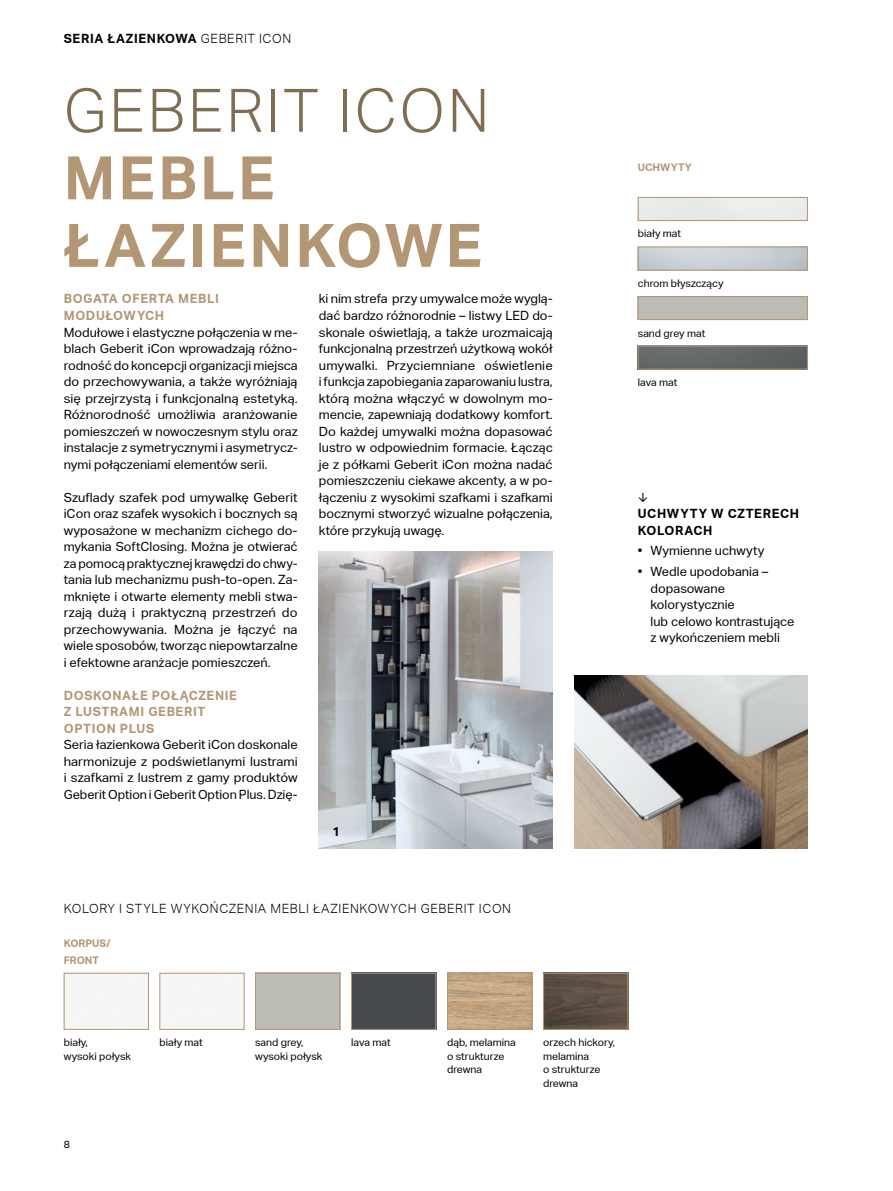
<style>
.page{position:relative;width:893px;height:1191px;background:#fff}
.page>*{position:absolute;margin:0;border:0;box-sizing:border-box;transform-origin:0 0}
.t1{font:700 60px/67.5px "Aktiv Grotesk Geberit";letter-spacing:.05em;color:#b39674}
.t2{font:300 60px "Aktiv Grotesk Geberit";letter-spacing:.05em;color:#816d54}
.t3{font:12.75px/16.5px "Aktiv Grotesk Geberit";color:#000;text-align:justify}
.t4{font:700 12.75px/16.5px "Aktiv Grotesk Geberit";letter-spacing:.05em;color:#b39674}
.t5{font:700 12.75px/16.5px "Aktiv Grotesk Geberit";letter-spacing:.05em;color:#000}
.t6{font:300 12.75px "Aktiv Grotesk Geberit";letter-spacing:.05em;color:#000}
.t7{font:10.5px/13.5px "Aktiv Grotesk Geberit";color:#000}
.t8{font:700 10.5px/16.5px "Aktiv Grotesk Geberit";color:#b39674}
.s1{font-weight:300}
</style>
<div class="page">
<img style="left:319px;top:551px;width:234px;height:297px">
<img style="left:574px;top:675px;width:234px;height:173px">
<div style="left:638px;top:247px;width:170px;height:23px;border:1px solid #b39674"></div>
<div style="left:638px;top:197px;width:170px;height:24px;border:1px solid #b39674"></div>
<img style="left:640px;top:348px;width:166px;height:19px">
<div style="left:638px;top:346px;width:170px;height:23px;border:1px solid #b39674"></div>
<div style="left:638px;top:296px;width:170px;height:24px;border:1px solid #b39674"></div>
<div style="left:66px;top:975px;width:81px;height:51px;background:#f6f6f5"></div>
<div style="left:64px;top:973px;width:85px;height:56px;border:1px solid #b39674"></div>
<div style="left:161px;top:975px;width:80px;height:51px;background:#f6f6f5"></div>
<div style="left:159px;top:973px;width:85px;height:56px;border:1px solid #b39674"></div>
<div style="left:353px;top:975px;width:81px;height:52px;background:#464a4e"></div>
<div style="left:351px;top:973px;width:85px;height:56px;border:1px solid #b39674"></div>
<img style="left:449px;top:975px;width:81px;height:52px">
<div style="left:447px;top:973px;width:85px;height:56px;border:1px solid #b39674"></div>
<img style="left:545px;top:975px;width:81px;height:52px">
<div style="left:543px;top:973px;width:85px;height:56px;border:1px solid #b39674"></div>
<div style="left:255px;top:973px;width:85px;height:56px;border:1px solid #b39674"></div>
<p class="t5" style="left:64px;top:30px;width:229px">SERIA ŁAZIENKOWA <span class="s1">GEBERIT ICON</span></p>
<h1 class="t2" style="left:64px;top:76px;width:427px">GEBERIT ICON</h1>
<h1 class="t1" style="left:64px;top:145px;width:420px">MEBLE<br>ŁAZIENKOWE</h1>
<p class="t4" style="left:64px;top:291px;width:157px">BOGATA OFERTA MEBLI<br>MODUŁOWYCH</p>
<p class="t3" style="left:64px;top:324px;width:235px">Modułowe i elastyczne połączenia w me&shy;blach Geberit iCon wprowadzają różno&shy;rodność do koncepcji organizacji miejsca do przechowywania, a także wyróżniają się przejrzystą i funkcjonalną estetyką.<br>Różnorodność umożliwia aranżowanie pomieszczeń w nowoczesnym stylu oraz instalacje z symetrycznymi i asymetrycz&shy;nymi połączeniami elementów serii.</p>
<p class="t3" style="left:64px;top:489px;width:235px">Szuflady szafek pod umywalkę Geberit iCon oraz szafek wysokich i bocznych są wyposażone w mechanizm cichego do&shy;mykania SoftClosing. Można je otwierać za pomocą praktycznej krawędzi do chwy&shy;tania lub mechanizmu push-to-open. Za&shy;mknięte i otwarte elementy mebli stwa&shy;rzają dużą i praktyczną przestrzeń do przechowywania. Można je łączyć na wiele sposobów, tworząc niepowtarzalne i efektowne aranżacje pomieszczeń.</p>
<p class="t4" style="left:64px;top:687px;width:175px">DOSKONAŁE POŁĄCZENIE<br>Z LUSTRAMI GEBERIT<br>OPTION PLUS</p>
<p class="t3" style="left:64px;top:736px;width:235px">Seria łazienkowa Geberit iCon doskonale harmonizuje z podświetlanymi lustrami i szafkami z lustrem z gamy produktów Geberit Option i Geberit Option Plus. Dzię-</p>
<p class="t3" style="left:319px;top:291px;width:235px">ki nim strefa przy umywalce może wyglą&shy;dać bardzo różnorodnie – listwy LED do&shy;skonale oświetlają, a także urozmaicają funkcjonalną przestrzeń użytkową wokół umywalki. Przyciemniane oświetlenie i funkcja zapobiegania zaparowaniu lustra, którą można włączyć w dowolnym mo&shy;mencie, zapewniają dodatkowy komfort.<br>Do każdej umywalki można dopasować lustro w odpowiednim formacie. Łącząc je z półkami Geberit iCon można nadać pomieszczeniu ciekawe akcenty, a w po&shy;łączeniu z wysokimi szafkami i szafkami bocznymi stworzyć wizualne połączenia, które przykują uwagę.</p>
<p class="t5" style="left:333px;top:823px;width:9px">1</p>
<p class="t6" style="left:64px;top:901px;width:449px">KOLORY I STYLE WYKOŃCZENIA MEBLI ŁAZIENKOWYCH GEBERIT ICON</p>
<p class="t8" style="left:64px;top:935px;width:48px">KORPUS/<br>FRONT</p>
<p class="t8" style="left:638px;top:160px;width:55px">UCHWYTY</p>
<p class="t7" style="left:638px;top:227px;width:45px">biały mat</p>
<p class="t7" style="left:638px;top:277px;width:87px">chrom błyszczący</p>
<p class="t7" style="left:638px;top:326px;width:69px">sand grey mat</p>
<p class="t7" style="left:638px;top:376px;width:41px">lava mat</p>
<p class="t3" style="left:638px;top:489px;width:11px">↓</p>
<p class="t5" style="left:638px;top:505px;width:163px">UCHWYTY W CZTERECH<br>KOLORACH</p>
<p class="t3" style="left:638px;top:542px;width:128px">• Wymienne uchwyty</p>
<p class="t3" style="left:651px;top:563px;width:145px;text-align:left;text-indent:-13px">• Wedle upodobania – dopasowane kolorystycznie<br>lub celowo kontrastujące z wykończeniem mebli</p>
<p class="t7" style="left:64px;top:1036px;width:69px">biały,<br>wysoki połysk</p>
<p class="t7" style="left:159px;top:1036px;width:45px">biały mat</p>
<p class="t7" style="left:351px;top:1036px;width:41px">lava mat</p>
<p class="t7" style="left:447px;top:1036px;width:70px">dąb, melamina o strukturze drewna</p>
<p class="t7" style="left:255px;top:1036px;width:69px">sand grey, wysoki połysk</p>
<p class="t7" style="left:64px;top:1138px;width:8px">8</p>
<p class="t7" style="left:543px;top:1036px;width:74px">orzech hickory, melamina<br>o strukturze drewna</p>
</div>
